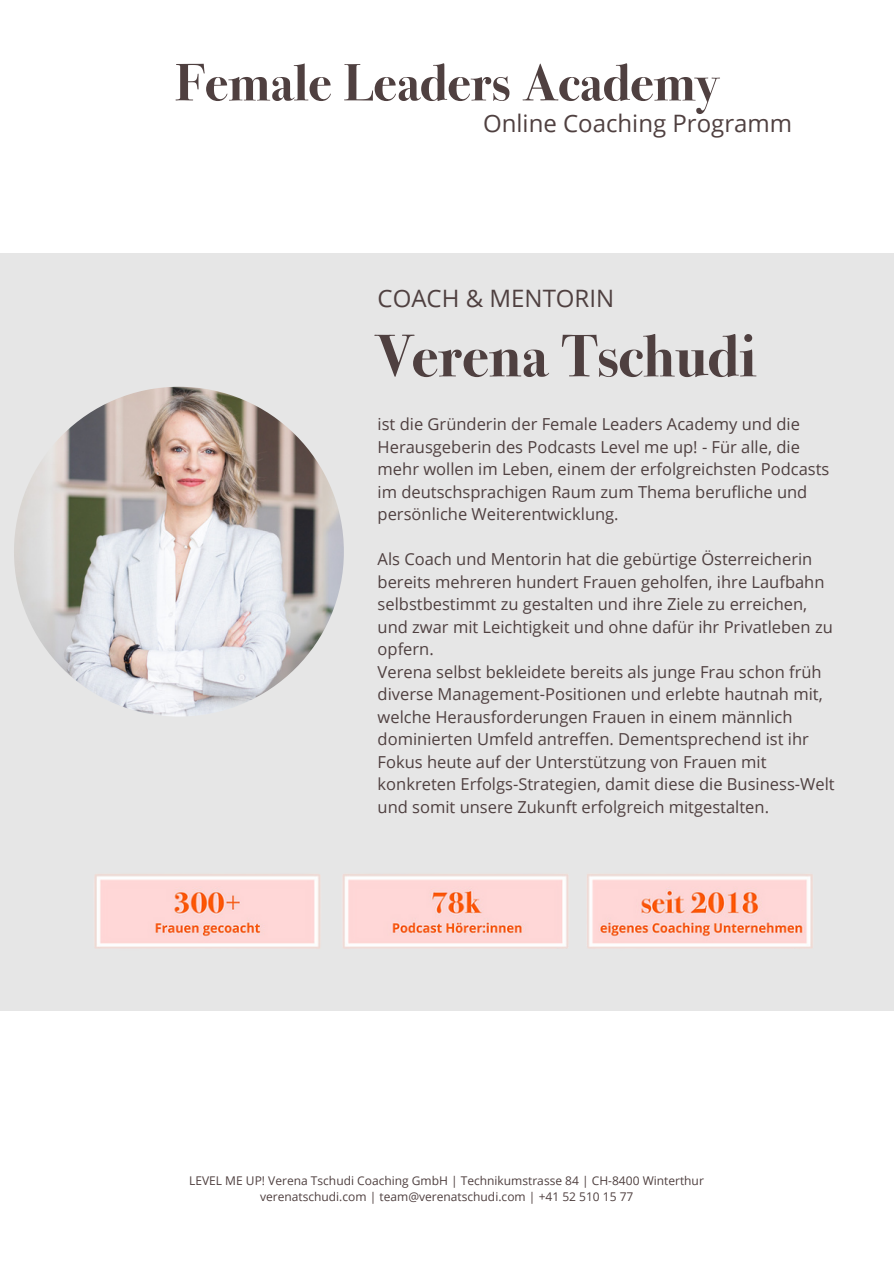
<style>
.page{position:relative;width:894px;height:1264px;background:#fff}
.page>*{position:absolute;margin:0;border:0;box-sizing:border-box;transform-origin:0 0}
.t1{font:700 60px "Bodoni Sev ITC";color:#4f4040}
.t2{font:700 52.5px "Bodoni Sev ITC";color:#4f4040}
.t3{font:24px "Open Sans";color:#4f4040}
.t4{font:16.5px/22.5px "Open Sans";color:#4f4040}
.t5{font:12px/16px "Open Sans";color:#4f4040;text-align:center}
</style>
<div class="page">
<div style="left:0;top:253px;width:893px;height:757px;background:#e6e6e6"></div>
<img style="left:14px;top:387px;width:330px;height:329px;border-radius:50%">
<img style="left:94px;top:874px;width:719px;height:75px">
<h2 class="t2" style="left:175px;top:63px;width:544px">Female Leaders Academy</h2>
<h3 class="t3" style="left:483px;top:106px;width:310px">Online Coaching Programm</h3>
<h3 class="t3" style="left:377px;top:281px;width:238px">COACH &amp; MENTORIN</h3>
<h1 class="t1" style="left:377px;top:334px;width:380px">Verena Tschudi</h1>
<p class="t4" style="left:377px;top:412px;width:453px">ist die Gründerin der Female Leaders Academy und die Herausgeberin des Podcasts Level me up! - Für alle, die mehr wollen im Leben, einem der erfolgreichsten Podcasts im deutschsprachigen Raum zum Thema berufliche und persönliche Weiterentwicklung.</p>
<p class="t4" style="left:377px;top:547px;width:458px">Als Coach und Mentorin hat die gebürtige Österreicherin bereits mehreren hundert Frauen geholfen, ihre Laufbahn selbstbestimmt zu gestalten und ihre Ziele zu erreichen, und zwar mit Leichtigkeit und ohne dafür ihr Privatleben zu opfern.<br>Verena selbst bekleidete bereits als junge Frau schon früh diverse Management-Positionen und erlebte hautnah mit, welche Herausforderungen Frauen in einem männlich dominierten Umfeld antreffen. Dementsprechend ist ihr Fokus heute auf der Unterstützung von Frauen mit konkreten Erfolgs-Strategien, damit diese die Business-Welt und somit unsere Zukunft erfolgreich mitgestalten.</p>
<p class="t5" style="left:189px;top:1172px;width:516px">LEVEL ME UP! Verena Tschudi Coaching GmbH | Technikumstrasse 84 | CH-8400 Winterthur verenatschudi.com | team@verenatschudi.com | +41 52 510 15 77</p>
</div>
